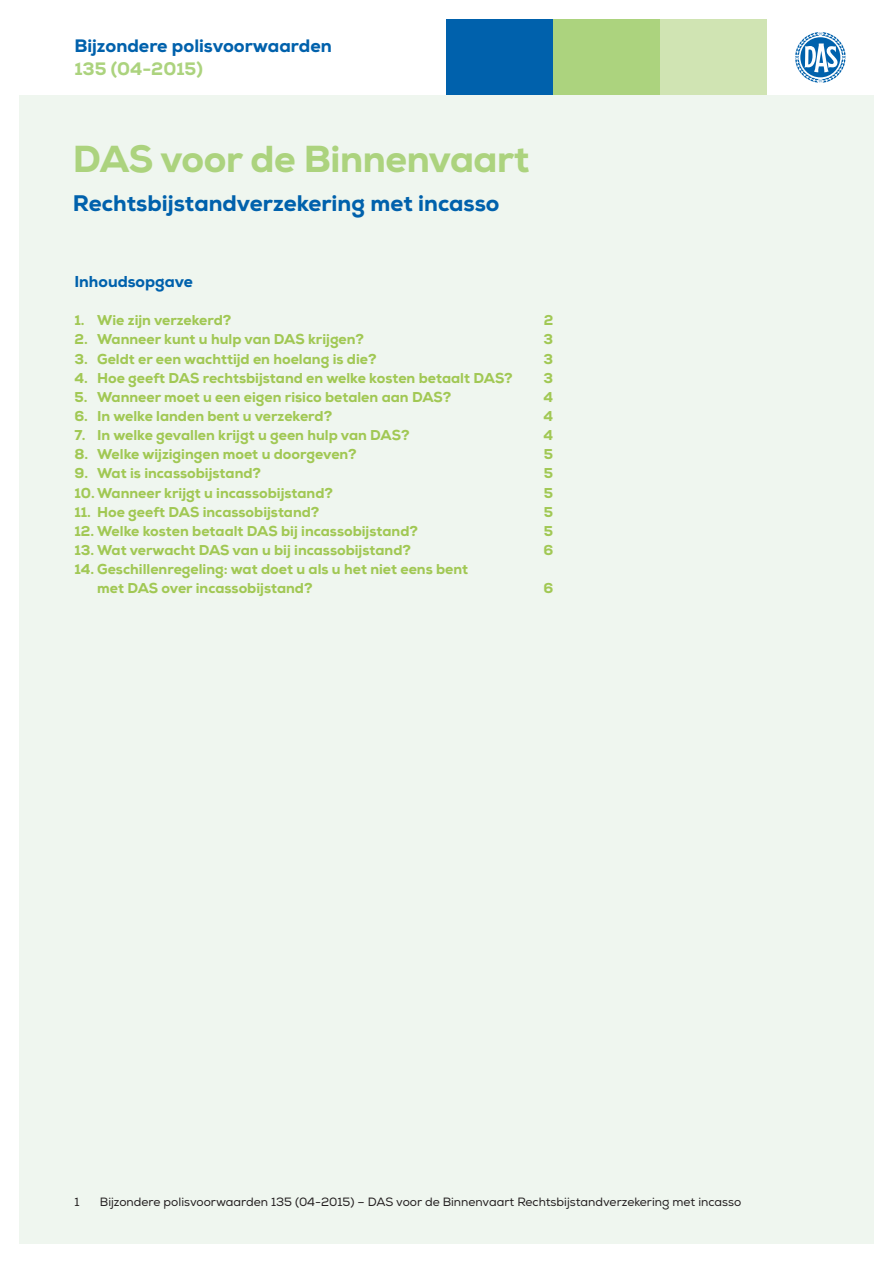
<style>
.page{position:relative;width:893px;height:1263px;background:#fff}
.page>*{position:absolute;margin:0;border:0;box-sizing:border-box;transform-origin:0 0}
._02_KOP_2_Zakelijk{font:800 37.5px "Nexa";letter-spacing:-.01em;color:#acd37e}
._03_KOP_3_Blauw{font:800 22.5px "Nexa";color:#0061ac}
._18_TITEL_KLEIN_Blau{font:800 18px "Nexa";color:#0061ac}
._19_TITEL_KLEIN_Zake{font:800 18px "Nexa";color:#acd37e}
._03_KOP_3_Blauw-2{font:800 15.75px "Nexa";color:#0061ac}
._50_INHOUD_Corp_KOPJ{font:800 14.25px/19.2px "Nexa";color:#a1c854}
._20_VOETREGEL{font:12px "Nexa";color:#231f20}
</style>
<div class="page">
<div style="left:446px;top:19px;width:107px;height:77px;background:#0061ac"></div>
<div style="left:553px;top:19px;width:107px;height:77px;background:#acd37e"></div>
<div style="left:660px;top:19px;width:107px;height:77px;background:#d0e4b3"></div>
<svg style="left:795px;top:32px;width:51px;height:51px"></svg>
<div style="left:19px;top:96px;width:855px;height:1148px;background:#eff6ef"></div>
<p class="_18_TITEL_KLEIN_Blau" style="left:74px;top:35px;width:259px">Bijzondere polisvoorwaarden</p>
<p class="_19_TITEL_KLEIN_Zake" style="left:74px;top:57px;width:130px">135 (04-2015)</p>
<p class="_02_KOP_2_Zakelijk" style="left:73px;top:135px;width:458px">DAS voor de Binnenvaart</p>
<p class="_03_KOP_3_Blauw" style="left:73px;top:188px;width:428px">Rechtsbijstandverzekering met incasso</p>
<p class="_03_KOP_3_Blauw-2" style="left:74px;top:272px;width:120px">Inhoudsopgave</p>
<p class="_50_INHOUD_Corp_KOPJ" style="left:74px;top:311px;width:159px">1. Wie zijn verzekerd?</p>
<p class="_50_INHOUD_Corp_KOPJ" style="left:544px;top:311px;width:11px">2</p>
<p class="_50_INHOUD_Corp_KOPJ" style="left:74px;top:330px;width:291px">2. Wanneer kunt u hulp van DAS krijgen?</p>
<p class="_50_INHOUD_Corp_KOPJ" style="left:544px;top:330px;width:11px">3</p>
<p class="_50_INHOUD_Corp_KOPJ" style="left:74px;top:349px;width:304px">3. Geldt er een wachttijd en hoelang is die?</p>
<p class="_50_INHOUD_Corp_KOPJ" style="left:544px;top:349px;width:11px">3</p>
<p class="_50_INHOUD_Corp_KOPJ" style="left:74px;top:368px;width:440px">4. Hoe geeft DAS rechtsbijstand en welke kosten betaalt DAS?</p>
<p class="_50_INHOUD_Corp_KOPJ" style="left:544px;top:368px;width:11px">3</p>
<p class="_50_INHOUD_Corp_KOPJ" style="left:74px;top:387px;width:378px">5. Wanneer moet u een eigen risico betalen aan DAS?</p>
<p class="_50_INHOUD_Corp_KOPJ" style="left:544px;top:387px;width:11px">4</p>
<p class="_50_INHOUD_Corp_KOPJ" style="left:74px;top:406px;width:259px">6. In welke landen bent u verzekerd?</p>
<p class="_50_INHOUD_Corp_KOPJ" style="left:544px;top:406px;width:11px">4</p>
<p class="_50_INHOUD_Corp_KOPJ" style="left:74px;top:426px;width:337px">7. In welke gevallen krijgt u geen hulp van DAS?</p>
<p class="_50_INHOUD_Corp_KOPJ" style="left:544px;top:426px;width:11px">4</p>
<p class="_50_INHOUD_Corp_KOPJ" style="left:74px;top:445px;width:284px">8. Welke wijzigingen moet u doorgeven?</p>
<p class="_50_INHOUD_Corp_KOPJ" style="left:544px;top:445px;width:11px">5</p>
<p class="_50_INHOUD_Corp_KOPJ" style="left:74px;top:464px;width:188px">9. Wat is incassobijstand?</p>
<p class="_50_INHOUD_Corp_KOPJ" style="left:544px;top:464px;width:11px">5</p>
<p class="_50_INHOUD_Corp_KOPJ" style="left:74px;top:483px;width:260px">10. Wanneer krijgt u incassobijstand?</p>
<p class="_50_INHOUD_Corp_KOPJ" style="left:544px;top:483px;width:11px">5</p>
<p class="_50_INHOUD_Corp_KOPJ" style="left:74px;top:502px;width:247px">11. Hoe geeft DAS incassobijstand?</p>
<p class="_50_INHOUD_Corp_KOPJ" style="left:544px;top:502px;width:11px">5</p>
<p class="_50_INHOUD_Corp_KOPJ" style="left:74px;top:521px;width:345px">12. Welke kosten betaalt DAS bij incassobijstand?</p>
<p class="_50_INHOUD_Corp_KOPJ" style="left:544px;top:521px;width:11px">5</p>
<p class="_50_INHOUD_Corp_KOPJ" style="left:74px;top:540px;width:338px">13. Wat verwacht DAS van u bij incassobijstand?</p>
<p class="_50_INHOUD_Corp_KOPJ" style="left:543px;top:540px;width:11px">6</p>
<p class="_50_INHOUD_Corp_KOPJ" style="left:97px;top:560px;width:373px;text-indent:-23px">14. Geschillenregeling: wat doet u als u het niet eens bent met DAS over incassobijstand?</p>
<p class="_50_INHOUD_Corp_KOPJ" style="left:543px;top:579px;width:11px">6</p>
<p class="_20_VOETREGEL" style="left:74px;top:1194px;width:7px">1</p>
<p class="_20_VOETREGEL" style="left:100px;top:1194px;width:643px">Bijzondere polisvoorwaarden 135 (04-2015) – DAS voor de Binnenvaart Rechtsbijstandverzekering met incasso</p>
</div>
